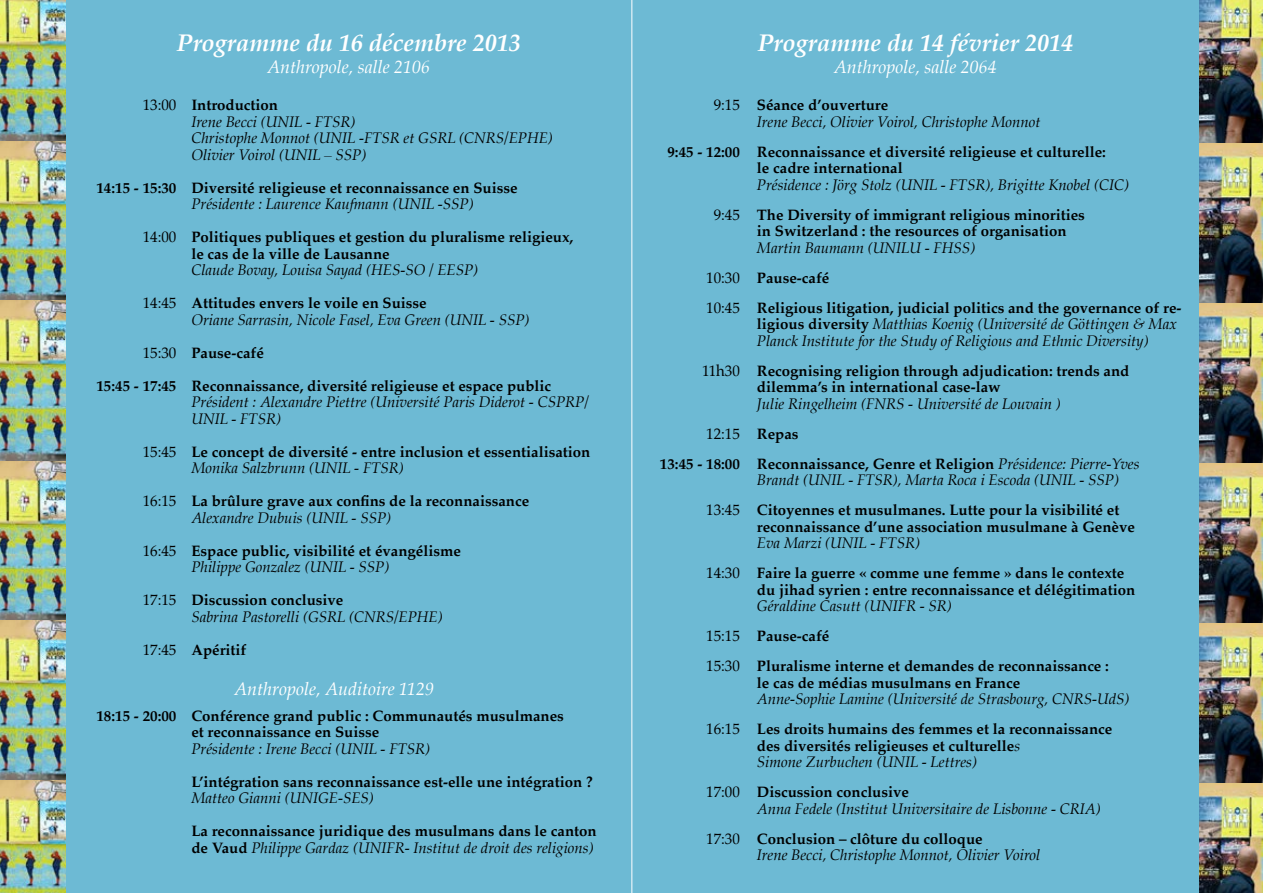
<style>
.page{position:relative;width:1263px;height:893px;background:#6dbad4}
.page>*{position:absolute;margin:0;border:0;box-sizing:border-box;transform-origin:0 0}
.t1{font:italic 700 24px "Palatino";color:#fff}
.t2{font:italic 18px "Palatino";color:#fff}
.t3{font:700 15px/16.5px "Palatino";color:#000}
.t4{font:italic 15px/16.5px "Palatino";color:#000}
.t5{font:15px/30px "Palatino";color:#000}
.s1{font-weight:400;font-style:italic}
.s2{font-weight:700;font-style:normal}
</style>
<div class="page">
<img style="left:1199px;top:0;width:64px;height:893px">
<img style="left:0;top:0;width:66px;height:893px">
<hr style="left:631px;top:0;width:1px;height:893px;background:#fff">
<h1 class="t1" style="left:177px;top:23px;width:346px">Programme du 16 décembre 2013</h1>
<p class="t2" style="left:267px;top:52px;width:165px">Anthropole, salle 2106</p>
<p class="t5" style="left:143px;top:90px;width:35px">13:00</p>
<p class="t3" style="left:96px;top:179px;width:81px">14:15 - 15:30</p>
<p class="t5" style="left:143px;top:222px;width:35px">14:00</p>
<p class="t5" style="left:143px;top:288px;width:35px">14:45</p>
<p class="t5" style="left:143px;top:337px;width:35px">15:30</p>
<p class="t3" style="left:96px;top:377px;width:81px">15:45 - 17:45</p>
<p class="t5" style="left:143px;top:436px;width:35px">15:45</p>
<p class="t5" style="left:143px;top:486px;width:35px">16:15</p>
<p class="t5" style="left:143px;top:535px;width:35px">16:45</p>
<p class="t5" style="left:143px;top:585px;width:35px">17:15</p>
<p class="t5" style="left:143px;top:634px;width:35px">17:45</p>
<p class="t3" style="left:96px;top:707px;width:81px">18:15 - 20:00</p>
<p class="t3" style="left:191px;top:96px;width:88px">Introduction</p>
<p class="t4" style="left:191px;top:113px;width:363px">Irene Becci (UNIL - FTSR)<br>Christophe Monnot (UNIL -FTSR et GSRL (CNRS/EPHE)<br>Olivier Voirol (UNIL – SSP)</p>
<p class="t3" style="left:191px;top:179px;width:328px">Diversité religieuse et reconnaissance en Suisse</p>
<p class="t4" style="left:191px;top:196px;width:284px">Présidente : Laurence Kaufmann (UNIL -SSP)</p>
<p class="t3" style="left:191px;top:228px;width:383px">Politiques publiques et gestion du pluralisme religieux, le cas de la ville de Lausanne</p>
<p class="t4" style="left:191px;top:262px;width:288px">Claude Bovay, Louisa Sayad (HES-SO / EESP)</p>
<p class="t3" style="left:191px;top:294px;width:237px">Attitudes envers le voile en Suisse</p>
<p class="t4" style="left:191px;top:311px;width:340px">Oriane Sarrasin, Nicole Fasel, Eva Green (UNIL - SSP)</p>
<p class="t3" style="left:191px;top:344px;width:74px">Pause-café</p>
<p class="t3" style="left:191px;top:377px;width:361px">Reconnaissance, diversité religieuse et espace public</p>
<p class="t4" style="left:191px;top:394px;width:399px">Président : Alexandre Piettre (Université Paris Diderot - CSPRP/<br>UNIL - FTSR)</p>
<p class="t3" style="left:191px;top:443px;width:401px">Le concept de diversité - entre inclusion et essentialisation</p>
<p class="t4" style="left:191px;top:460px;width:214px">Monika Salzbrunn (UNIL - FTSR)</p>
<p class="t3" style="left:191px;top:492px;width:339px">La brûlure grave aux confins de la reconnaissance</p>
<p class="t4" style="left:191px;top:509px;width:201px">Alexandre Dubuis (UNIL - SSP)</p>
<p class="t3" style="left:191px;top:542px;width:271px">Espace public, visibilité et évangélisme</p>
<p class="t4" style="left:191px;top:559px;width:200px">Philippe Gonzalez (UNIL - SSP)</p>
<p class="t3" style="left:191px;top:591px;width:154px">Discussion conclusive</p>
<p class="t4" style="left:191px;top:608px;width:253px">Sabrina Pastorelli (GSRL (CNRS/EPHE)</p>
<p class="t3" style="left:191px;top:641px;width:56px">Apéritif</p>
<p class="t2" style="left:234px;top:674px;width:201px">Anthropole, Auditoire 1129</p>
<p class="t3" style="left:191px;top:707px;width:374px">Conférence grand public : Communautés musulmanes et reconnaissance en Suisse</p>
<p class="t4" style="left:191px;top:740px;width:240px">Présidente : Irene Becci (UNIL - FTSR)</p>
<p class="t3" style="left:191px;top:773px;width:403px">L’intégration sans reconnaissance est-elle une intégration ?</p>
<p class="t4" style="left:191px;top:790px;width:184px">Matteo Gianni (UNIGE-SES)</p>
<p class="t3" style="left:191px;top:822px;width:407px">La reconnaissance juridique des musulmans dans le canton de Vaud <span class="s1">Philippe Gardaz (UNIFR- Institut de droit des religions)</span></p>
<p class="t5" style="left:714px;top:90px;width:28px">9:15</p>
<p class="t3" style="left:667px;top:143px;width:74px">9:45 - 12:00</p>
<p class="t5" style="left:714px;top:199px;width:28px">9:45</p>
<p class="t5" style="left:706px;top:262px;width:35px">10:30<br>10:45</p>
<p class="t5" style="left:702px;top:355px;width:39px">11h30</p>
<p class="t5" style="left:706px;top:418px;width:35px">12:15</p>
<p class="t3" style="left:660px;top:455px;width:81px">13:45 - 18:00</p>
<p class="t5" style="left:706px;top:495px;width:35px">13:45</p>
<p class="t5" style="left:706px;top:558px;width:35px">14:30</p>
<p class="t5" style="left:706px;top:621px;width:35px">15:15<br>15:30</p>
<p class="t5" style="left:706px;top:714px;width:35px">16:15</p>
<p class="t5" style="left:706px;top:777px;width:35px">17:00</p>
<p class="t5" style="left:706px;top:823px;width:35px">17:30</p>
<h1 class="t1" style="left:757px;top:23px;width:317px">Programme du 14 février 2014</h1>
<p class="t2" style="left:834px;top:52px;width:165px">Anthropole, salle 2064</p>
<p class="t3" style="left:757px;top:96px;width:133px">Séance d’ouverture</p>
<p class="t4" style="left:757px;top:113px;width:285px">Irene Becci, Olivier Voirol, Christophe Monnot</p>
<p class="t3" style="left:757px;top:143px;width:351px">Reconnaissance et diversité religieuse et culturelle: le cadre international</p>
<p class="t4" style="left:757px;top:176px;width:374px">Présidence : Jörg Stolz (UNIL - FTSR), Brigitte Knobel (CIC)</p>
<p class="t3" style="left:757px;top:206px;width:329px">The Diversity of immigrant religious minorities in Switzerland : the resources of organisation</p>
<p class="t4" style="left:757px;top:239px;width:220px">Martin Baumann (UNILU - FHSS)</p>
<p class="t3" style="left:757px;top:262px;width:426px;line-height:30px">Pause-café<br>Religious litigation, judicial politics and the governance of re-</p>
<p class="t4" style="left:757px;top:316px;width:421px"><span class="s2">ligious diversity</span> Matthias Koenig (Université de Göttingen &amp; Max<br>Planck Institute for the Study of Religious and Ethnic Diversity)</p>
<p class="t3" style="left:757px;top:362px;width:374px">Recognising religion through adjudication: trends and dilemma’s in international case-law</p>
<p class="t4" style="left:757px;top:395px;width:305px">Julie Ringelheim (FNRS - Université de Louvain )</p>
<p class="t3" style="left:757px;top:418px;width:384px;line-height:30px">Repas<br>Reconnaissance, Genre et Religion <span class="s1">Présidence: Pierre-Yves</span></p>
<p class="t4" style="left:757px;top:472px;width:364px">Brandt (UNIL - FTSR), Marta Roca i Escoda (UNIL - SSP)</p>
<p class="t3" style="left:757px;top:501px;width:379px">Citoyennes et musulmanes. Lutte pour la visibilité et reconnaissance d’une association musulmane à Genève</p>
<p class="t4" style="left:757px;top:535px;width:165px">Eva Marzi (UNIL - FTSR)</p>
<p class="t3" style="left:757px;top:564px;width:380px">Faire la guerre « comme une femme » dans le contexte du jihad syrien : entre reconnaissance et délégitimation</p>
<p class="t4" style="left:757px;top:598px;width:197px">Géraldine Casutt (UNIFR - SR)</p>
<p class="t3" style="left:757px;top:621px;width:354px;line-height:30px">Pause-café<br>Pluralisme interne et demandes de reconnaissance :</p>
<p class="t3" style="left:757px;top:674px;width:265px">le cas de médias musulmans en France</p>
<p class="t4" style="left:757px;top:691px;width:374px">Anne-Sophie Lamine (Université de Strasbourg, CNRS-UdS)</p>
<p class="t3" style="left:757px;top:720px;width:357px">Les droits humains des femmes et la reconnaissance des diversités religieuses et culturelle<span class="s1">s<br>Simone Zurbuchen (UNIL - Lettres)</span></p>
<p class="t3" style="left:757px;top:783px;width:154px">Discussion conclusive</p>
<p class="t4" style="left:757px;top:800px;width:345px">Anna Fedele (Institut Universitaire de Lisbonne - CRIA)</p>
<p class="t3" style="left:757px;top:830px;width:227px">Conclusion – clôture du colloque</p>
<p class="t4" style="left:757px;top:847px;width:285px">Irene Becci, Christophe Monnot, Olivier Voirol</p>
</div>
